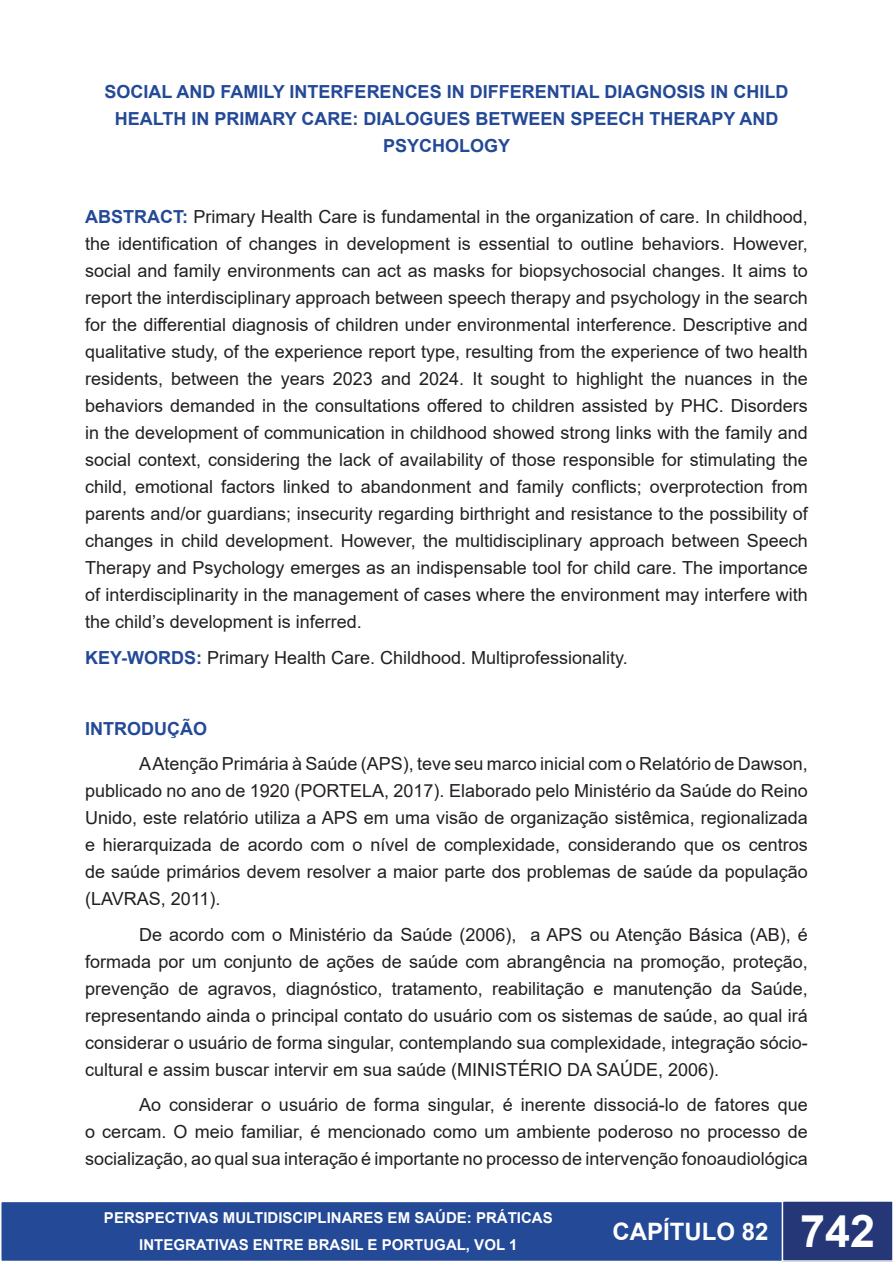
<style>
.page{position:relative;width:893px;height:1263px;background:#fff}
.page>*{position:absolute;margin:0;border:0;box-sizing:border-box;transform-origin:0 0}
.t1{font:700 24px "Arial";color:#fff}
.t2{font:18px/27px "Arial";color:#231f20;text-align:justify}
.t3{font:700 18px/27px "Arial";color:#234997;text-align:center}
.t4{font:700 15px/27px "Arial";color:#fff;text-align:center}
.s1{font-weight:700;color:#234997}
.s2{color:#202124}
.s3{font-size:45px}
</style>
<div class="page">
<div style="left:1px;top:1201px;width:782px;height:60px;background:#234997"></div>
<div style="left:0;top:1201px;width:784px;height:61px;border:2px solid #fff"></div>
<div style="left:782px;top:1201px;width:111px;height:60px;background:#253777"></div>
<div style="left:782px;top:1200px;width:111px;height:62px;border:2px solid #fff"></div>
<p class="t3" style="left:105px;top:79px;width:685px">SOCIAL AND FAMILY INTERFERENCES IN DIFFERENTIAL DIAGNOSIS IN CHILD<br>HEALTH IN PRIMARY CARE: DIALOGUES BETWEEN SPEECH THERAPY AND<br>PSYCHOLOGY</p>
<p class="t2" style="left:85px;top:203px;width:724px"><span class="s1">ABSTRACT:</span> Primary Health Care is fundamental in the organization of care. In childhood, the identification of changes in development is essential to outline behaviors. However, social and family environments can act as masks for biopsychosocial changes. It aims to report the interdisciplinary approach between speech therapy and psychology in the search for the differential diagnosis of children under environmental interference. Descriptive and qualitative study, of the experience report type, resulting from the experience of two health residents, between the years 2023 and 2024. It sought to highlight the nuances in the behaviors demanded in the consultations offered to children assisted by PHC. Disorders in the development of communication in childhood showed strong links with the family and social context, considering the lack of availability of those responsible for stimulating the child, emotional factors linked to abandonment and family conflicts; overprotection from parents and/or guardians; insecurity regarding birthright and resistance to the possibility of changes in child development. However, the multidisciplinary approach between Speech Therapy and Psychology emerges as an indispensable tool for child care. The importance of interdisciplinarity in the management of cases where the environment may interfere with the child’s development is inferred.</p>
<p class="t2" style="left:85px;top:644px;width:544px"><span class="s1">KEY-WORDS:</span> Primary Health Care. Childhood. <span class="s2">Multiprofessionality.</span></p>
<p class="t3" style="left:85px;top:715px;width:123px">INTRODUÇÃO</p>
<p class="t2" style="left:85px;top:750px;width:724px;text-indent:54px">A Atenção Primária à Saúde (APS), teve seu marco inicial com o Relatório de Dawson, publicado no ano de 1920 (PORTELA, 2017). Elaborado pelo Ministério da Saúde do Reino Unido, este relatório utiliza a APS em uma visão de organização sistêmica, regionalizada e hierarquizada de acordo com o nível de complexidade, considerando que os centros de saúde primários devem resolver a maior parte dos problemas de saúde da população (LAVRAS, 2011).</p>
<p class="t2" style="left:85px;top:921px;width:724px;text-indent:54px">De acordo com o Ministério da Saúde (2006), a APS ou Atenção Básica (AB), é formada por um conjunto de ações de saúde com abrangência na promoção, proteção, prevenção de agravos, diagnóstico, tratamento, reabilitação e manutenção da Saúde, representando ainda o principal contato do usuário com os sistemas de saúde, ao qual irá considerar o usuário de forma singular, contemplando sua complexidade, integração sócio&shy;cultural e assim buscar intervir em sua saúde (MINISTÉRIO DA SAÚDE, 2006).</p>
<p class="t2" style="left:85px;top:1091px;width:724px;text-indent:54px">Ao considerar o usuário de forma singular, é inerente dissociá-lo de fatores que o cercam. O meio familiar, é mencionado como um ambiente poderoso no processo de socialização, ao qual sua interação é importante no processo de intervenção fonoaudiológica</p>
<p class="t4" style="left:104px;top:1205px;width:450px">PERSPECTIVAS MULTIDISCIPLINARES EM SAÚDE: PRÁTICAS<br>INTEGRATIVAS ENTRE BRASIL E PORTUGAL, VOL 1</p>
<h1 class="t1" style="left:612px;top:1215px;width:264px">CAPÍTULO 82 <span class="s3">742</span></h1>
</div>
